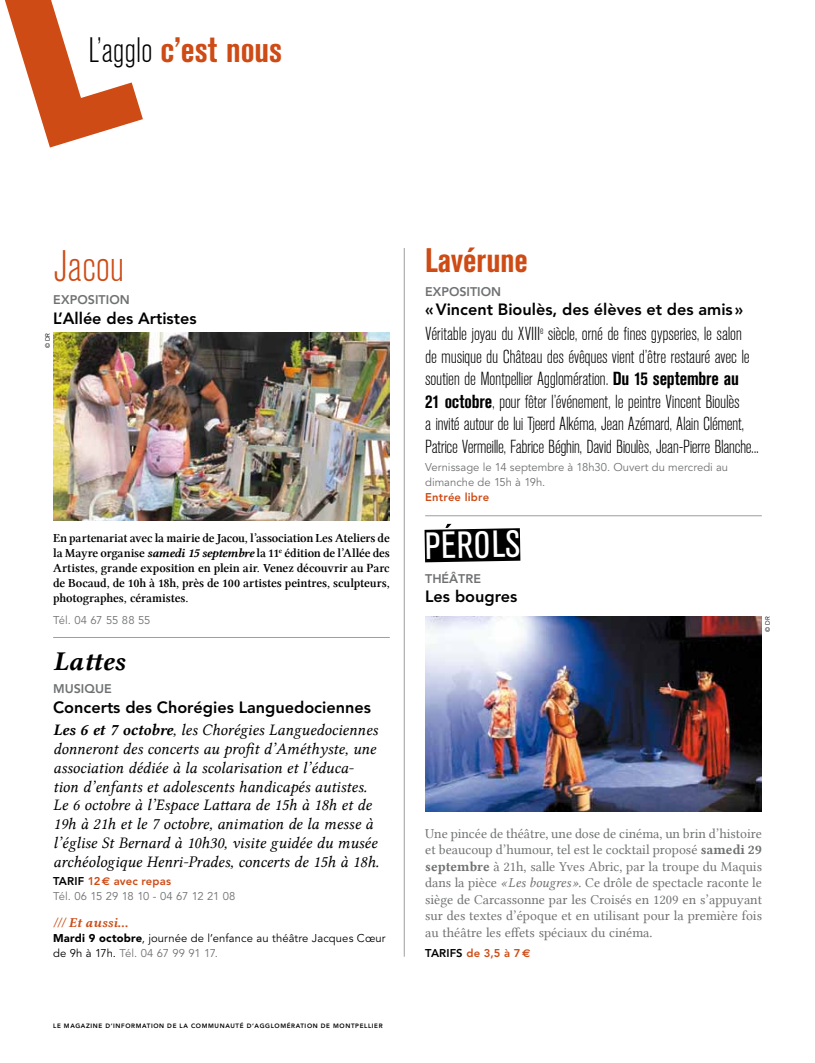
<style>
.page{position:relative;width:815px;height:1063px;background:#fff}
.page>*{position:absolute;margin:0;border:0;box-sizing:border-box;transform-origin:0 0}
.t1{font:300 condensed 43.75px "Akzidenz Grotesk BE";color:#ce4b15}
.t2{font:condensed 37.5px "Akzidenz Grotesk BE";color:#fff}
.t3{font:700 condensed 35px "Akzidenz Grotesk BE";color:#ce4b15}
.t4{font:700 condensed 33.75px "Akzidenz Grotesk BE";color:#ce4b15}
.t5{font:27.5px "Lin Libertine BI";color:#000}
.t6{font:300 condensed 18.75px/22.5px "Akzidenz Grotesk BE";letter-spacing:-.015em;color:#000}
.t7{font:16.25px/18.8px "Lin Libertine I";color:#000}
.t8{font:800 16.25px "Avenir";color:#000}
.t9{font:13.75px/16.5px "Lin Libertine";color:#707172;text-align:justify}
.t10{font:13.75px "Lin Libertine BI";color:#ce4b15}
.t11{font:12.5px/15px "Lin Libertine Z";letter-spacing:-.005em;color:#000;text-align:justify}
.t12{font:800 12.5px "Avenir";color:#707172}
.t13{font:11.25px/15px "Avenir";color:#707172}
.t14{font:11.25px/15px "Avenir";letter-spacing:.01em;color:#000}
.t15{font:11.25px/15px "Avenir";letter-spacing:-.025em;color:#707172}
.t16{font:800 11.25px "Avenir";letter-spacing:.015em;color:#ce4b15}
.t17{font:800 11.25px "Avenir";color:#000}
.t18{font:800 6.25px "Avenir";letter-spacing:.1em;color:#000}
.t19{font:6.25px "Avenir";color:#000}
.s1{font-weight:300;color:#000}
.s2{font-family:"Lin Libertine BI"}
.s3{font-weight:800;color:#000}
.s4{font-weight:800;color:#ce4b15}
.s5{font-family:"Euro Sans";font-weight:700;color:#ce4b15}
.s6{font-weight:900}
.s7{color:#707172}
.s8{font-weight:700}
.s9{font-family:"Lin Libertine B"}
.s10{font-family:"Lin Libertine I"}
.s11{font-family:"Euro Sans";font-weight:700}
</style>
<div class="page">
<svg style="left:5px;top:0;width:138px;height:148px"></svg>
<hr style="left:404px;top:248px;width:1px;height:709px;background:#9c9e9f">
<hr style="left:425px;top:515px;width:337px;height:1px;background:#9c9e9f">
<hr style="left:53px;top:637px;width:337px;height:1px;background:#9c9e9f">
<img style="left:53px;top:333px;width:337px;height:188px">
<img style="left:425px;top:617px;width:337px;height:194px">
<svg style="left:403px;top:511px;width:150px;height:68px"></svg>
<h3 class="t3" style="left:89px;top:30px;width:195px"><span class="s1">L’agglo</span> c’est nous</h3>
<h1 class="t1" style="left:53px;top:242px;width:73px">Jacou</h1>
<p class="t12" style="left:53px;top:293px;width:9px">EXP</p>
<p class="t12" style="left:77px;top:293px;width:54px">OSITION</p>
<p class="t8" style="left:53px;top:309px;width:145px">L’Allée des Artistes</p>
<p class="t19" style="left:44px;top:348px;width:17px;rotate:-90deg">© DR</p>
<p class="t11" style="left:53px;top:531px;width:338px">En partenariat avec la mairie de Jacou, l’association Les Ateliers de la Mayre organise <span class="s2">samedi 15 septembre</span> la 11<sup>e</sup> édition de l’Allée des Artistes, grande exposition en plein air. Venez découvrir au Parc de Bocaud, de 10h à 18h, près de 100 artistes peintres, sculpteurs, photographes, céramistes.</p>
<p class="t13" style="left:53px;top:613px;width:99px">Tél. 04 67 55 88 55</p>
<h3 class="t5" style="left:53px;top:642px;width:74px">Lattes</h3>
<p class="t12" style="left:53px;top:682px;width:51px">MUSIQUE</p>
<p class="t8" style="left:53px;top:698px;width:319px">Concerts des Chorégies Languedociennes</p>
<p class="t7" style="left:53px;top:721px;width:327px"><span class="s2">Les 6 et 7 octobre</span>, les Chorégies Languedociennes donneront des concerts au profit d’Améthyste, une association dédiée à la scolarisation et l’éduca&shy;tion d’enfants et adolescents handicapés autistes.<br>Le 6 octobre à l’Espace Lattara de 15h à 18h et de 19h à 21h et le 7 octobre, animation de la messe à l’église St Bernard à 10h30, visite guidée du musée archéologique Henri-Prades, concerts de 15h à 18h.</p>
<p class="t15" style="left:53px;top:874px;width:184px"><span class="s3">Tarif</span> <span class="s4">12</span><span class="s5">e</span> <span class="s4">avec repas<br></span>Tél. 06 15 29 18 10 - 04 67 12 21 08</p>
<p class="t10" style="left:53px;top:913px;width:77px">/// Et aussi…</p>
<p class="t14" style="left:53px;top:931px;width:334px"><span class="s6">Mardi 9 octobre</span>, journée de l’enfance au théâtre Jacques Cœur de 9h à 17h. <span class="s7">Tél. 04 67 99 91 17.</span></p>
<p class="t18" style="left:53px;top:1022px;width:234px">LE MAGAZINE D’INFORMATION DE la communauté d’AGGLOMÉR</p>
<p class="t18" style="left:296px;top:1022px;width:61px">ATION de MONTPE</p>
<p class="t18" style="left:364px;top:1022px;width:15px">LLIER</p>
<h3 class="t4" style="left:425px;top:241px;width:104px">Lavérune</h3>
<p class="t12" style="left:425px;top:284px;width:9px">EXP</p>
<p class="t12" style="left:449px;top:284px;width:54px">OSITION</p>
<p class="t8" style="left:425px;top:300px;width:320px">«Vincent Bioulès, des élèves et des amis»</p>
<p class="t6" style="left:425px;top:323px;width:335px">Véritable joyau du XVIII<sup>e</sup> siècle, orné de fines gypseries, le salon<br>de musique du Château des évêques vient d’être restauré avec le soutien de Montpellier Agglomération. <span class="s8">Du 15 septembre au<br>21 octobre</span>, pour fêter l’événement, le peintre Vincent Bioulès<br>a invité autour de lui Tjeerd Alkéma, Jean Azémard, Alain Clément, Patrice Vermeille, Fabrice Béghin, David Bioulès, Jean-Pierre Blanche...</p>
<p class="t13" style="left:425px;top:460px;width:304px">Vernissage le 14 septembre à 18h30. Ouvert du mercredi au dimanche de 15h à 19h.</p>
<p class="t16" style="left:425px;top:491px;width:66px">Entrée libre</p>
<h2 class="t2" style="left:424px;top:525px;width:18px;rotate:-1deg">PERO</h2>
<p class="t12" style="left:425px;top:571px;width:9px">THÉ</p>
<p class="t12" style="left:449px;top:571px;width:18px">ÂTRE</p>
<p class="t8" style="left:425px;top:587px;width:94px">Les bougres</p>
<p class="t19" style="left:764px;top:632px;width:17px;rotate:-90deg">© DR</p>
<p class="t9" style="left:425px;top:825px;width:338px">Une pincée de théâtre, une dose de cinéma, un brin d’histoire et beaucoup d’humour, tel est le cocktail proposé <span class="s9">samedi 29 septembre</span> à 21h, salle Yves Abric, par la troupe du Maquis dans la pièce <span class="s10">« Les bougres »</span>. Ce drôle de spectacle raconte le siège de Carcassonne par les Croisés en 1209 en s’appuyant sur des textes d’époque et en utilisant pour la première fois au théâtre les effets spéciaux du cinéma.</p>
<p class="t17" style="left:425px;top:946px;width:28px">Tarifs</p>
<p class="t16" style="left:467px;top:946px;width:65px">de 3,5 à 7<span class="s11">e</span></p>
</div>
